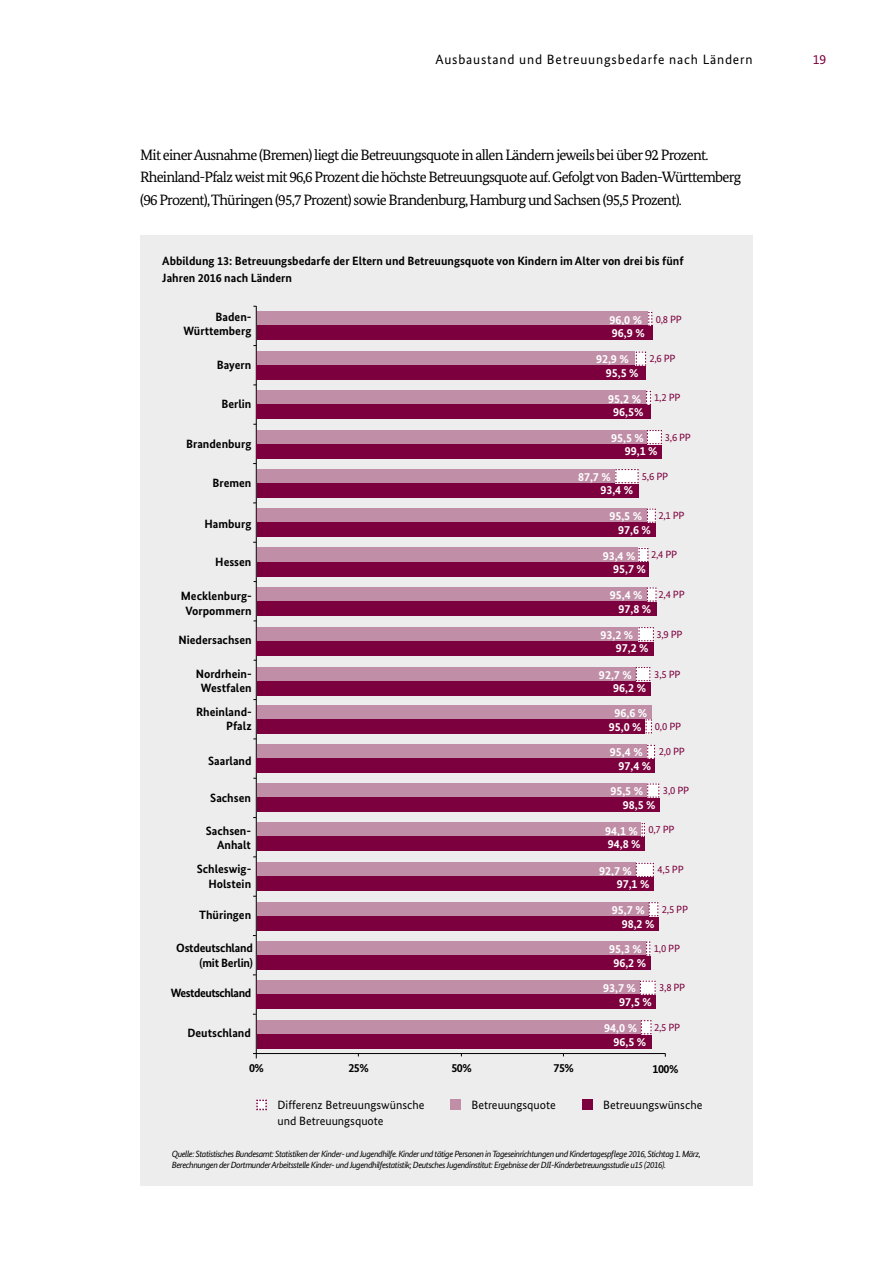
<style>
.page{position:relative;width:893px;height:1263px;background:#fff}
.page>*{position:absolute;margin:0;border:0;box-sizing:border-box;transform-origin:0 0}
.t1{font:15px/22.5px "Bundes Serif";letter-spacing:-.05em;color:#000}
.t2{font:13.5px "Bundes Sans";letter-spacing:.06em;color:#000}
.t3{font:13.5px "Bundes Sans";color:#7c003d}
.t4{font:700 12px/14.4px "Bundes Sans";color:#000;text-align:right}
.t5{font:700 12px/13.6px "Bundes Sans";color:#fff}
.t6{font:12px/16.5px "Bundes Sans";color:#000}
.t7{font:700 12px/14.4px "Bundes Sans";letter-spacing:-.02em;color:#000;text-align:right}
.t8{font:700 12px "Bundes Sans";letter-spacing:-.04em;color:#000}
.t9{font:10.5px "Bundes Sans";letter-spacing:-.02em;color:#7c003d}
.t10{font:italic 9px/10.8px "Bundes Sans";letter-spacing:-.05em;color:#000}
</style>
<div class="page">
<div style="left:140px;top:235px;width:613px;height:951px;background:#ededed"></div>
<hr style="left:256px;top:306px;width:1px;height:752px;background:#000">
<svg style="left:256px;top:1099px;width:11px;height:12px"></svg>
<div style="left:450px;top:1099px;width:11px;height:11px;background:#c08fa7"></div>
<div style="left:582px;top:1099px;width:11px;height:11px;background:#7c003d"></div>
<hr style="left:253px;top:1053px;width:413px;height:1px;background:#000">
<div style="left:257px;top:312px;width:391px;height:14px;background:#c08fa7"></div>
<div style="left:257px;top:326px;width:395px;height:14px;background:#7c003d"></div>
<svg style="left:648px;top:311px;width:5px;height:15px"></svg>
<div style="left:257px;top:352px;width:379px;height:14px;background:#c08fa7"></div>
<div style="left:257px;top:366px;width:389px;height:14px;background:#7c003d"></div>
<div style="left:257px;top:391px;width:389px;height:14px;background:#c08fa7"></div>
<div style="left:257px;top:405px;width:394px;height:14px;background:#7c003d"></div>
<div style="left:257px;top:430px;width:390px;height:14px;background:#c08fa7"></div>
<div style="left:257px;top:444px;width:405px;height:14px;background:#7c003d"></div>
<div style="left:257px;top:469px;width:358px;height:14px;background:#c08fa7"></div>
<div style="left:257px;top:483px;width:382px;height:14px;background:#7c003d"></div>
<div style="left:257px;top:509px;width:390px;height:14px;background:#c08fa7"></div>
<div style="left:257px;top:523px;width:399px;height:14px;background:#7c003d"></div>
<div style="left:257px;top:548px;width:382px;height:14px;background:#c08fa7"></div>
<div style="left:257px;top:562px;width:391px;height:14px;background:#7c003d"></div>
<div style="left:257px;top:587px;width:390px;height:14px;background:#c08fa7"></div>
<div style="left:257px;top:601px;width:399px;height:14px;background:#7c003d"></div>
<div style="left:256px;top:627px;width:383px;height:14px;background:#c08fa7"></div>
<div style="left:256px;top:641px;width:398px;height:14px;background:#7c003d"></div>
<div style="left:257px;top:667px;width:379px;height:14px;background:#c08fa7"></div>
<div style="left:257px;top:681px;width:393px;height:14px;background:#7c003d"></div>
<div style="left:257px;top:705px;width:395px;height:14px;background:#c08fa7"></div>
<div style="left:257px;top:719px;width:389px;height:14px;background:#7c003d"></div>
<div style="left:257px;top:745px;width:390px;height:14px;background:#c08fa7"></div>
<div style="left:257px;top:759px;width:398px;height:14px;background:#7c003d"></div>
<div style="left:257px;top:783px;width:390px;height:14px;background:#c08fa7"></div>
<div style="left:257px;top:798px;width:402px;height:14px;background:#7c003d"></div>
<div style="left:257px;top:823px;width:385px;height:14px;background:#c08fa7"></div>
<div style="left:257px;top:837px;width:387px;height:14px;background:#7c003d"></div>
<div style="left:257px;top:863px;width:379px;height:14px;background:#c08fa7"></div>
<div style="left:257px;top:877px;width:397px;height:14px;background:#7c003d"></div>
<div style="left:257px;top:902px;width:392px;height:14px;background:#c08fa7"></div>
<div style="left:257px;top:916px;width:401px;height:14px;background:#7c003d"></div>
<div style="left:257px;top:941px;width:389px;height:14px;background:#c08fa7"></div>
<div style="left:257px;top:955px;width:393px;height:14px;background:#7c003d"></div>
<div style="left:257px;top:981px;width:383px;height:14px;background:#c08fa7"></div>
<div style="left:257px;top:995px;width:399px;height:14px;background:#7c003d"></div>
<div style="left:257px;top:1020px;width:384px;height:14px;background:#c08fa7"></div>
<div style="left:257px;top:1034px;width:394px;height:14px;background:#7c003d"></div>
<svg style="left:635px;top:351px;width:11px;height:15px"></svg>
<svg style="left:646px;top:390px;width:5px;height:15px"></svg>
<svg style="left:647px;top:430px;width:15px;height:15px"></svg>
<svg style="left:615px;top:469px;width:24px;height:15px"></svg>
<svg style="left:646px;top:508px;width:10px;height:15px"></svg>
<svg style="left:638px;top:547px;width:11px;height:15px"></svg>
<svg style="left:647px;top:587px;width:10px;height:15px"></svg>
<svg style="left:638px;top:627px;width:16px;height:15px"></svg>
<svg style="left:635px;top:667px;width:16px;height:14px"></svg>
<svg style="left:645px;top:719px;width:7px;height:15px"></svg>
<svg style="left:647px;top:744px;width:8px;height:15px"></svg>
<svg style="left:647px;top:783px;width:13px;height:15px"></svg>
<svg style="left:641px;top:822px;width:4px;height:15px"></svg>
<svg style="left:635px;top:862px;width:19px;height:15px"></svg>
<svg style="left:648px;top:902px;width:11px;height:15px"></svg>
<svg style="left:646px;top:941px;width:5px;height:15px"></svg>
<svg style="left:639px;top:980px;width:17px;height:15px"></svg>
<svg style="left:640px;top:1020px;width:12px;height:15px"></svg>
<p class="t2" style="left:435px;top:51px;width:319px">Ausbaustand und Betreuungsbedarfe nach Ländern</p>
<p class="t3" style="left:813px;top:51px;width:15px">19</p>
<p class="t1" style="left:140px;top:143px;width:603px">Mit einer Ausnahme (Bremen) liegt die Betreuungsquote in allen Ländern jeweils bei über 92 Prozent.<br>Rheinland-Pfalz weist mit 96,6 Prozent die höchste Betreuungsquote auf. Gefolgt von Baden-Württemberg (96 Prozent), Thüringen (95,7 Prozent) sowie Brandenburg, Hamburg und Sachsen (95,5 Prozent).</p>
<p class="t4" style="left:162px;top:253px;width:523px;line-height:16.5px;text-align:left">Abbildung 13: Betreuungsbedarfe der Eltern und Betreuungsquote von Kindern im Alter von drei bis fünf<br>Jahren 2016 nach Ländern</p>
<p class="t4" style="left:183px;top:309px;width:70px">Baden-<br>Württemberg</p>
<p class="t5" style="left:609px;top:312px;width:37px">96,0 %<br>96,9 %</p>
<p class="t9" style="left:656px;top:313px;width:28px">0,8 PP</p>
<p class="t5" style="left:606px;top:352px;width:34px;text-indent:-10px">92,9 %<br>95,5 %</p>
<p class="t5" style="left:608px;top:391px;width:37px;text-align:center">95,2 %<br>96,5%</p>
<p class="t5" style="left:625px;top:431px;width:34px;text-indent:-14px">95,5 %<br>99,1 %</p>
<p class="t5" style="left:600px;top:470px;width:34px;text-indent:-22px">87,7 %<br>93,4 %</p>
<p class="t5" style="left:618px;top:509px;width:34px;text-indent:-9px">95,5 %<br>97,6 %</p>
<p class="t5" style="left:613px;top:549px;width:34px;text-indent:-10px">93,4 %<br>95,7 %</p>
<p class="t5" style="left:618px;top:588px;width:34px;text-indent:-9px">95,4 %<br>97,8 %</p>
<p class="t5" style="left:616px;top:628px;width:34px;text-indent:-15px">93,2 %<br>97,2 %</p>
<p class="t5" style="left:613px;top:668px;width:34px;text-indent:-14px">92,7 %<br>96,2 %</p>
<p class="t5" style="left:609px;top:706px;width:40px;text-align:center">96,6 %<br>95,0 %</p>
<p class="t5" style="left:619px;top:745px;width:34px;text-indent:-9px">95,4 %<br>97,4 %</p>
<p class="t5" style="left:623px;top:784px;width:34px;text-indent:-12px">95,5 %<br>98,5 %</p>
<p class="t5" style="left:605px;top:823px;width:37px">94,1 %<br>94,8 %</p>
<p class="t5" style="left:617px;top:863px;width:34px;text-indent:-18px">92,7 %<br>97,1 %</p>
<p class="t5" style="left:622px;top:903px;width:34px;text-indent:-10px">95,7 %<br>98,2 %</p>
<p class="t5" style="left:609px;top:942px;width:39px;text-align:center">95,3 %<br>96,2 %</p>
<p class="t5" style="left:619px;top:981px;width:34px;text-indent:-16px">93,7 %<br>97,5 %</p>
<p class="t5" style="left:613px;top:1021px;width:34px;text-indent:-9px">94,0 %<br>96,5 %</p>
<p class="t9" style="left:649px;top:352px;width:28px">2,6 PP</p>
<p class="t9" style="left:654px;top:391px;width:28px">1,2 PP</p>
<p class="t9" style="left:665px;top:431px;width:28px">3,6 PP</p>
<p class="t9" style="left:642px;top:470px;width:28px">5,6 PP</p>
<p class="t9" style="left:658px;top:509px;width:28px">2,1 PP</p>
<p class="t9" style="left:651px;top:548px;width:28px">2,4 PP</p>
<p class="t9" style="left:659px;top:588px;width:28px">2,4 PP</p>
<p class="t9" style="left:656px;top:628px;width:28px">3,9 PP</p>
<p class="t9" style="left:654px;top:667px;width:28px">3,5 PP</p>
<p class="t4" style="left:217px;top:358px;width:36px">Bayern</p>
<p class="t4" style="left:221px;top:396px;width:32px">Berlin</p>
<p class="t4" style="left:186px;top:436px;width:67px">Brandenburg</p>
<p class="t4" style="left:212px;top:476px;width:40px">Bremen</p>
<p class="t4" style="left:204px;top:516px;width:48px">Hamburg</p>
<p class="t4" style="left:215px;top:554px;width:38px">Hessen</p>
<p class="t4" style="left:181px;top:589px;width:73px;text-align:center">Mecklenburg-<br>Vorpommern</p>
<p class="t4" style="left:178px;top:632px;width:75px">Niedersachsen</p>
<p class="t4" style="left:196px;top:666px;width:58px;text-align:center">Nordrhein-<br>Westfalen</p>
<p class="t4" style="left:196px;top:704px;width:57px">Rheinland-<br>Pfalz</p>
<p class="t4" style="left:208px;top:753px;width:45px">Saarland</p>
<p class="t9" style="left:655px;top:720px;width:28px">0,0 PP</p>
<p class="t9" style="left:659px;top:745px;width:28px">2,0 PP</p>
<p class="t9" style="left:663px;top:784px;width:28px">3,0 PP</p>
<p class="t9" style="left:648px;top:823px;width:28px">0,7 PP</p>
<p class="t9" style="left:657px;top:863px;width:28px">4,5 PP</p>
<p class="t9" style="left:662px;top:903px;width:28px">2,5 PP</p>
<p class="t9" style="left:654px;top:942px;width:28px">1,0 PP</p>
<p class="t9" style="left:659px;top:981px;width:28px">3,8 PP</p>
<p class="t9" style="left:654px;top:1021px;width:28px">2,5 PP</p>
<p class="t4" style="left:210px;top:790px;width:42px">Sachsen</p>
<p class="t4" style="left:206px;top:823px;width:47px">Sachsen-<br>Anhalt</p>
<p class="t4" style="left:197px;top:862px;width:56px">Schleswig-<br>Holstein</p>
<p class="t4" style="left:199px;top:907px;width:54px">Thüringen</p>
<p class="t7" style="left:176px;top:941px;width:78px">Ostdeutschland (mit Berlin)</p>
<p class="t8" style="left:171px;top:985px;width:82px">Westdeutschland</p>
<p class="t4" style="left:187px;top:1026px;width:65px">Deutschland</p>
<p class="t4" style="left:249px;top:1061px;width:16px">0%</p>
<p class="t4" style="left:348px;top:1061px;width:22px">25%</p>
<p class="t4" style="left:451px;top:1061px;width:22px">50%</p>
<p class="t4" style="left:553px;top:1061px;width:22px">75%</p>
<p class="t4" style="left:653px;top:1061px;width:27px">100%</p>
<p class="t6" style="left:278px;top:1096px;width:148px">Differenz Betreuungswünsche und Betreuungsquote</p>
<p class="t6" style="left:471px;top:1096px;width:86px">Betreuungsquote</p>
<p class="t6" style="left:603px;top:1096px;width:101px">Betreuungswünsche</p>
<p class="t10" style="left:172px;top:1148px;width:530px">Quelle: Statistisches Bundesamt: Statistiken der Kinder- und Jugendhilfe. Kinder und tätige Personen in Tageseinrichtungen und Kindertagespflege 2016, Stichtag 1. März,<br>Berechnungen der Dortmunder Arbeitsstelle Kinder- und Jugendhilfestatistik; Deutsches Jugendinstitut: Ergebnisse der DJI-Kinderbetreuungsstudie u15 (2016).</p>
</div>
